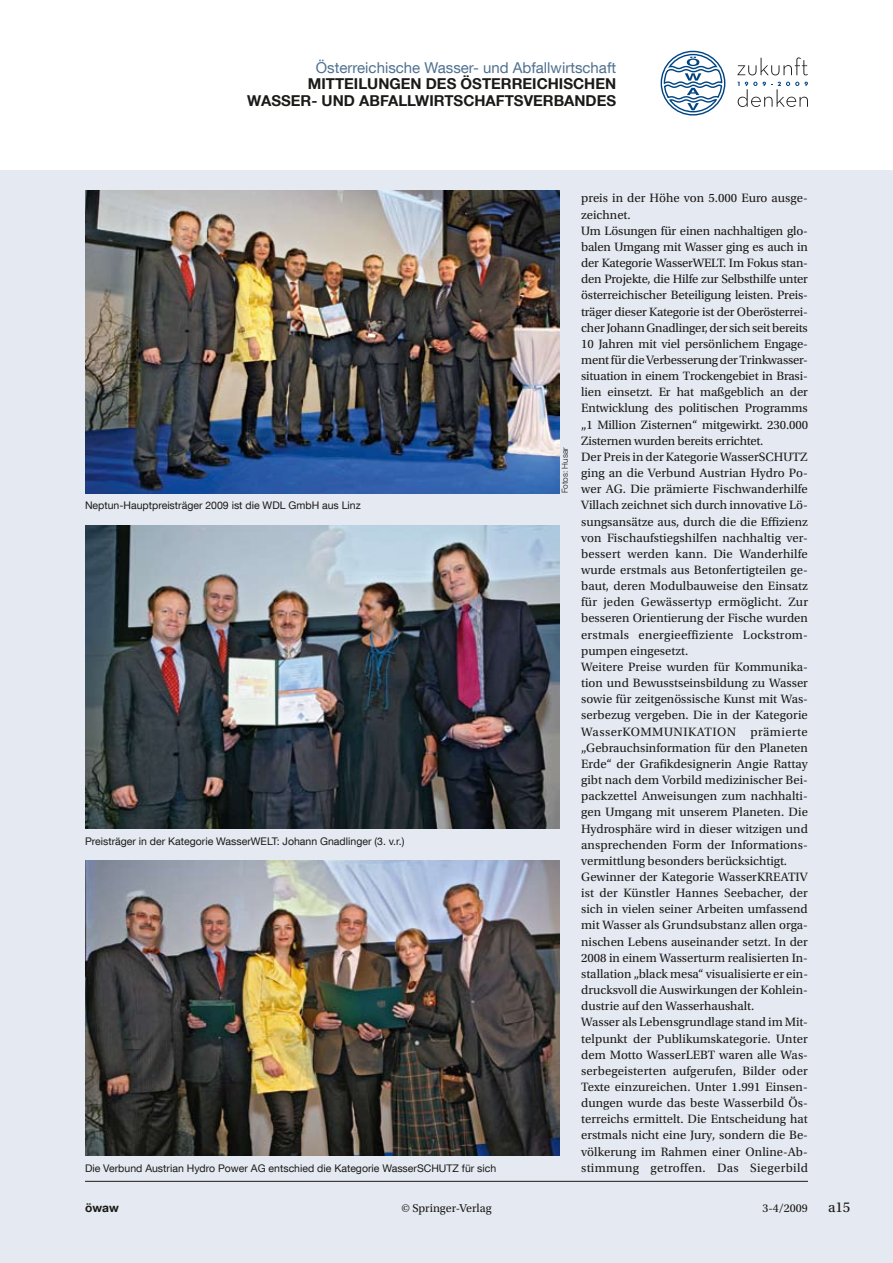
<style>
.page{position:relative;width:893px;height:1263px;background:#fff}
.page>*{position:absolute;margin:0;border:0;box-sizing:border-box;transform-origin:0 0}
.t1{font:700 15px/16.5px "Helvetica Neue LT Com";color:#1a1a18;text-align:right}
.t2{font:15px "Helvetica Neue LT Com";color:#4f708f}
.t3{font:15px "Utopia Std";color:#1a1a18}
.t4{font:12.75px/16.2px "Utopia Std";color:#1a1a18}
.t5{font:12px "Utopia Std";color:#1a1a18}
.t6{font:700 12px "Helvetica Neue LT Com";color:#1a1a18}
.t7{font:10.5px "Helvetica Neue LT Com";color:#1a1a18}
.t8{font:300 8.25px "Helvetica Neue LT Com";color:#1a1a18}
</style>
<div class="page">
<div style="left:0;top:170px;width:893px;height:1093px;background:#e5e9f1"></div>
<hr style="left:85px;top:1181px;width:723px;height:1px;background:#1a1a18">
<svg style="left:661px;top:51px;width:65px;height:65px"></svg>
<svg style="left:737px;top:57px;width:71px;height:18px"></svg>
<svg style="left:738px;top:82px;width:70px;height:25px"></svg>
<img style="left:85px;top:190px;width:475px;height:303px">
<img style="left:85px;top:526px;width:475px;height:303px">
<img style="left:85px;top:861px;width:475px;height:295px">
<p class="t2" style="left:316px;top:58px;width:302px">Österreichische Wasser- und Abfallwirtschaft</p>
<p class="t1" style="left:247px;top:75px;width:370px">MITTEILUNGEN DES ÖSTERREICHISCHEN<br>WASSER- UND ABFALLWIRTSCHAFTSVERBANDES</p>
<p class="t7" style="left:85px;top:499px;width:277px">Neptun-Hauptpreisträger 2009 ist die WDL GmbH aus Linz</p>
<p class="t7" style="left:85px;top:834px;width:321px">Preisträger in der Kategorie WasserWELT: Johann Gnadlinger (3. v.r.)</p>
<p class="t7" style="left:85px;top:1162px;width:413px">Die Verbund Austrian Hydro Power AG entschied die Kategorie WasserSCHUTZ für sich</p>
<p class="t8" style="left:560px;top:493px;width:47px;rotate:-90deg">Fotos: Husar</p>
<p class="t4" style="left:581px;top:190px;width:228px">preis in der Höhe von 5.000 Euro ausge&shy;zeichnet.<br>Um Lösungen für einen nachhaltigen glo&shy;balen Umgang mit Wasser ging es auch in der Kategorie WasserWELT. Im Fokus stan&shy;den Projekte, die Hilfe zur Selbsthilfe unter österreichischer Beteiligung leisten. Preis&shy;träger dieser Kategorie ist der Oberösterrei&shy;cher Johann Gnadlinger, der sich seit bereits 10 Jahren mit viel persönlichem Engage&shy;ment für die Verbesserung der Trinkwasser&shy;situation in einem Trockengebiet in Brasi&shy;lien einsetzt. Er hat maßgeblich an der Entwicklung des politischen Programms „1 Million Zisternen“ mitgewirkt. 230.000<br>Zisternen wurden bereits errichtet.<br>Der Preis in der Kategorie WasserSCHUTZ ging an die Verbund Austrian Hydro Po&shy;wer AG. Die prämierte Fischwanderhilfe Villach zeichnet sich durch innovative Lö&shy;sungsansätze aus, durch die die Effizienz von Fischaufstiegshilfen nachhaltig ver&shy;bessert werden kann. Die Wanderhilfe wurde erstmals aus Betonfertigteilen ge&shy;baut, deren Modulbauweise den Einsatz für jeden Gewässertyp ermöglicht. Zur besseren Orientierung der Fische wurden erstmals energieeffiziente Lockstrom&shy;pumpen eingesetzt.<br>Weitere Preise wurden für Kommunika&shy;tion und Bewusstseinsbildung zu Wasser sowie für zeitgenössische Kunst mit Was&shy;serbezug vergeben. Die in der Kategorie WasserKOMMUNIKATION prämierte „Gebrauchsinformation für den Planeten Erde“ der Grafikdesignerin Angie Rattay gibt nach dem Vorbild medizinischer Bei&shy;packzettel Anweisungen zum nachhalti&shy;gen Umgang mit unserem Planeten. Die Hydrosphäre wird in dieser witzigen und ansprechenden Form der Informations&shy;vermittlung besonders berücksichtigt.<br>Gewinner der Kategorie WasserKREATIV ist der Künstler Hannes Seebacher, der sich in vielen seiner Arbeiten umfassend mit Wasser als Grundsubstanz allen orga&shy;nischen Lebens auseinander setzt. In der 2008 in einem Wasserturm realisierten In&shy;stallation „black mesa“ visualisierte er ein&shy;drucksvoll die Auswirkungen der Kohlein&shy;dustrie auf den Wasserhaushalt.<br>Wasser als Lebensgrundlage stand im Mit&shy;telpunkt der Publikumskategorie. Unter dem Motto WasserLEBT waren alle Was&shy;serbegeisterten aufgerufen, Bilder oder Texte einzureichen. Unter 1.991 Einsen&shy;dungen wurde das beste Wasserbild Ös&shy;terreichs ermittelt. Die Entscheidung hat erstmals nicht eine Jury, sondern die Be&shy;völkerung im Rahmen einer Online-Ab&shy;stimmung getroffen. Das Siegerbild</p>
<p class="t6" style="left:85px;top:1200px;width:35px">öwaw</p>
<p class="t5" style="left:401px;top:1201px;width:92px">© Springer-Verlag</p>
<p class="t5" style="left:762px;top:1201px;width:47px">3-4/2009</p>
<p class="t3" style="left:828px;top:1199px;width:24px">a15</p>
</div>
